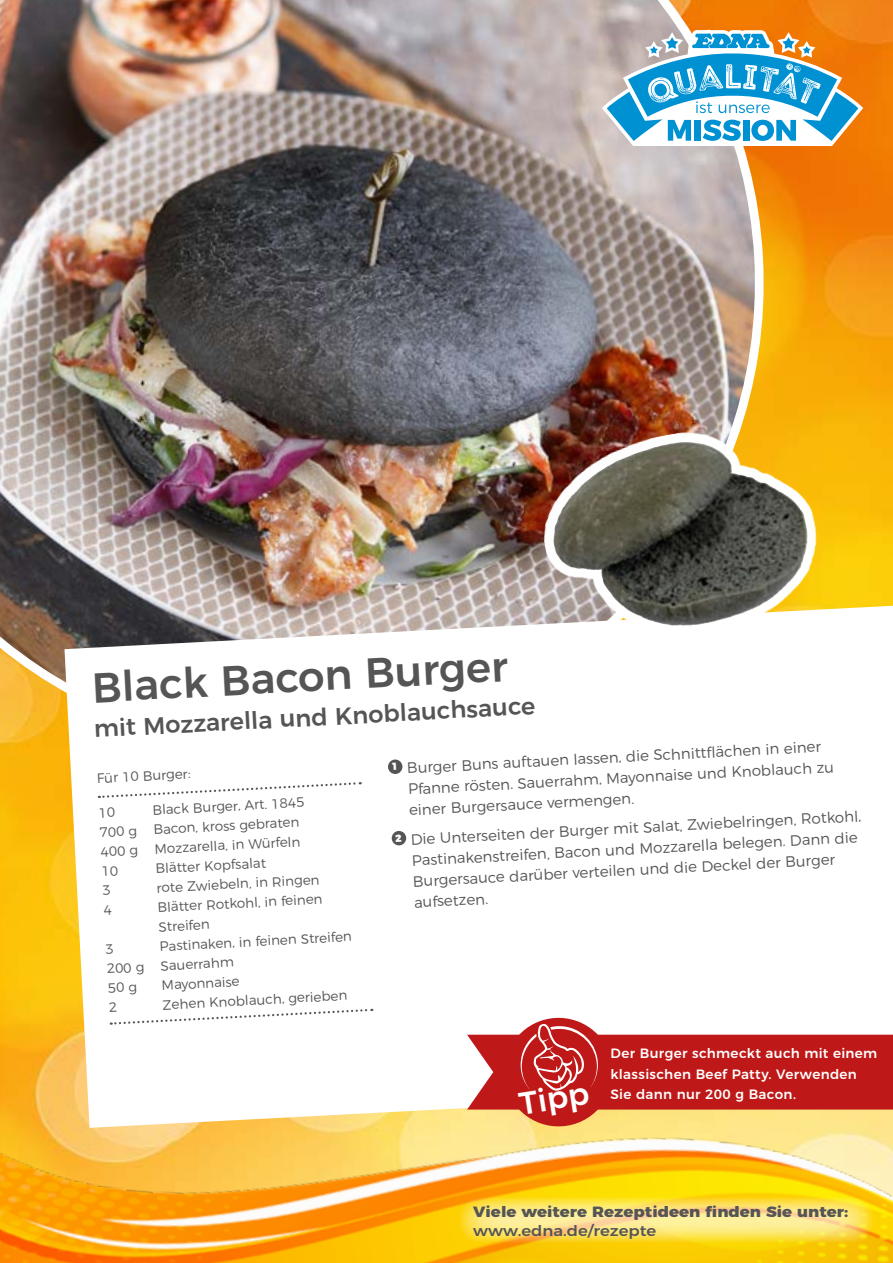
<style>
.page{position:relative;width:893px;height:1263px;background:#fff}
.page>*{position:absolute;margin:0;border:0;box-sizing:border-box;transform-origin:0 0}
._02_Subhead{font:500 42px "Montserrat";color:#555}
._04_Zubereitung{font:500 31.5px "Montserrat";color:#fff}
._02_Subhead-2{font:500 24px "Montserrat";color:#555}
._04_Zubereitung-2{font:300 15px/21px "Montserrat";color:#555}
.t1{font:800 14.85px "Montserrat";color:#555;scale:1.11 1}
.t2{font:500 14.85px "Montserrat";color:#555;scale:1.11 1}
._03_Zutaten{font:300 13.5px/19.5px "Montserrat";color:#555}
.Fließtext{font:500 13.5px "Montserrat";letter-spacing:.025em;color:#fff}
.Zutaten_Head{font:300 13.5px "Montserrat";color:#555}
</style>
<div class="page">
<img style="left:1px;top:0;width:892px;height:1067px">
<img style="left:0;top:0;width:772px;height:760px">
<img style="left:0;top:1067px;width:893px;height:196px">
<svg style="left:457px;top:1195px;width:419px;height:50px;background:#fcdf5d"></svg>
<svg style="left:602px;top:30px;width:261px;height:116px"></svg>
<svg style="left:64px;top:606px;width:829px;height:522px"></svg>
<svg style="left:99px;top:781px;width:262px;height:18px"></svg>
<div style="left:388px;top:759px;width:15px;height:15px;background:#555;border-radius:50%"></div>
<svg style="left:391px;top:831px;width:15px;height:15px"></svg>
<svg style="left:467px;top:1016px;width:426px;height:112px"></svg>
<img style="left:529px;top:411px;width:302px;height:248px">
<img style="left:588px;top:442px;width:95px;height:38px">
<svg style="left:100px;top:807px;width:15px;height:10px"></svg>
<svg style="left:103px;top:866px;width:15px;height:10px"></svg>
<svg style="left:103px;top:886px;width:7px;height:9px"></svg>
<svg style="left:104px;top:905px;width:8px;height:10px"></svg>
<svg style="left:106px;top:944px;width:7px;height:10px"></svg>
<svg style="left:108px;top:982px;width:28px;height:12px"></svg>
<svg style="left:109px;top:1002px;width:263px;height:24px"></svg>
<svg style="left:395px;top:834px;width:7px;height:8px"></svg>
<p class="_02_Subhead" style="left:90px;top:654px;width:418px;rotate:-3deg">Black Bacon Burger</p>
<p class="_02_Subhead-2" style="left:93px;top:709px;width:443px;rotate:-3deg">mit Mozzarella und Knoblauchsauce</p>
<p class="Zutaten_Head" style="left:96px;top:768px;width:95px;rotate:-3deg">Für 10 Burger:</p>
<p class="_03_Zutaten" style="left:152px;top:799px;width:154px;rotate:-3deg">Black Burger, Art. 1845</p>
<p class="_03_Zutaten" style="left:99px;top:821px;width:202px;rotate:-3deg">700 g Bacon, kross gebraten</p>
<p class="_03_Zutaten" style="left:100px;top:841px;width:201px;rotate:-3deg">400 g Mozzarella, in Würfeln</p>
<p class="_03_Zutaten" style="left:155px;top:857px;width:112px;rotate:-3deg">Blätter Kopfsalat</p>
<p class="_03_Zutaten" style="left:156px;top:877px;width:165px;rotate:-3deg">rote Zwiebeln, in Ringen</p>
<p class="_03_Zutaten" style="left:157px;top:896px;width:167px;rotate:-3deg">Blätter Rotkohl, in feinen<br>Streifen</p>
<p class="_03_Zutaten" style="left:159px;top:935px;width:194px;rotate:-3deg">Pastinaken, in feinen Streifen</p>
<p class="_03_Zutaten" style="left:106px;top:958px;width:129px;rotate:-3deg">200 g Sauerrahm</p>
<p class="_03_Zutaten" style="left:161px;top:974px;width:79px;rotate:-3deg">Mayonnaise</p>
<p class="_03_Zutaten" style="left:162px;top:994px;width:186px;rotate:-3deg">Zehen Knoblauch, gerieben</p>
<p class="_04_Zubereitung-2" style="left:406px;top:756px;width:428px;rotate:-3deg">Burger Buns auftauen lassen, die Schnittfl ächen in einer<br>Pfanne rösten. Sauerrahm, Mayonnaise und Knoblauch zu einer Burgersauce vermengen.</p>
<p class="_04_Zubereitung-2" style="left:410px;top:828px;width:453px;rotate:-3deg">Die Unterseiten der Burger mit Salat, Zwiebelringen, Rotkohl, Pastinakenstreifen, Bacon und Mozzarella belegen. Dann die Burgersauce darüber verteilen und die Deckel der Burger aufsetzen.</p>
<p class="_04_Zubereitung" style="left:515px;top:1078px;width:72px;rotate:-9deg">Tipp</p>
<p class="Fließtext" style="left:611px;top:1042px;width:268px">Der Burger schmeckt auch mit einem</p>
<p class="Fließtext" style="left:611px;top:1063px;width:248px">klassischen Beef Patty. Verwenden</p>
<p class="Fließtext" style="left:611px;top:1084px;width:187px">Sie dann nur 200 g Bacon.</p>
<p class="t1" style="left:473px;top:1199px;width:339px">Viele weitere Rezeptideen finden Sie unter:</p>
<p class="t2" style="left:473px;top:1219px;width:166px">www.edna.de/rezepte</p>
</div>
